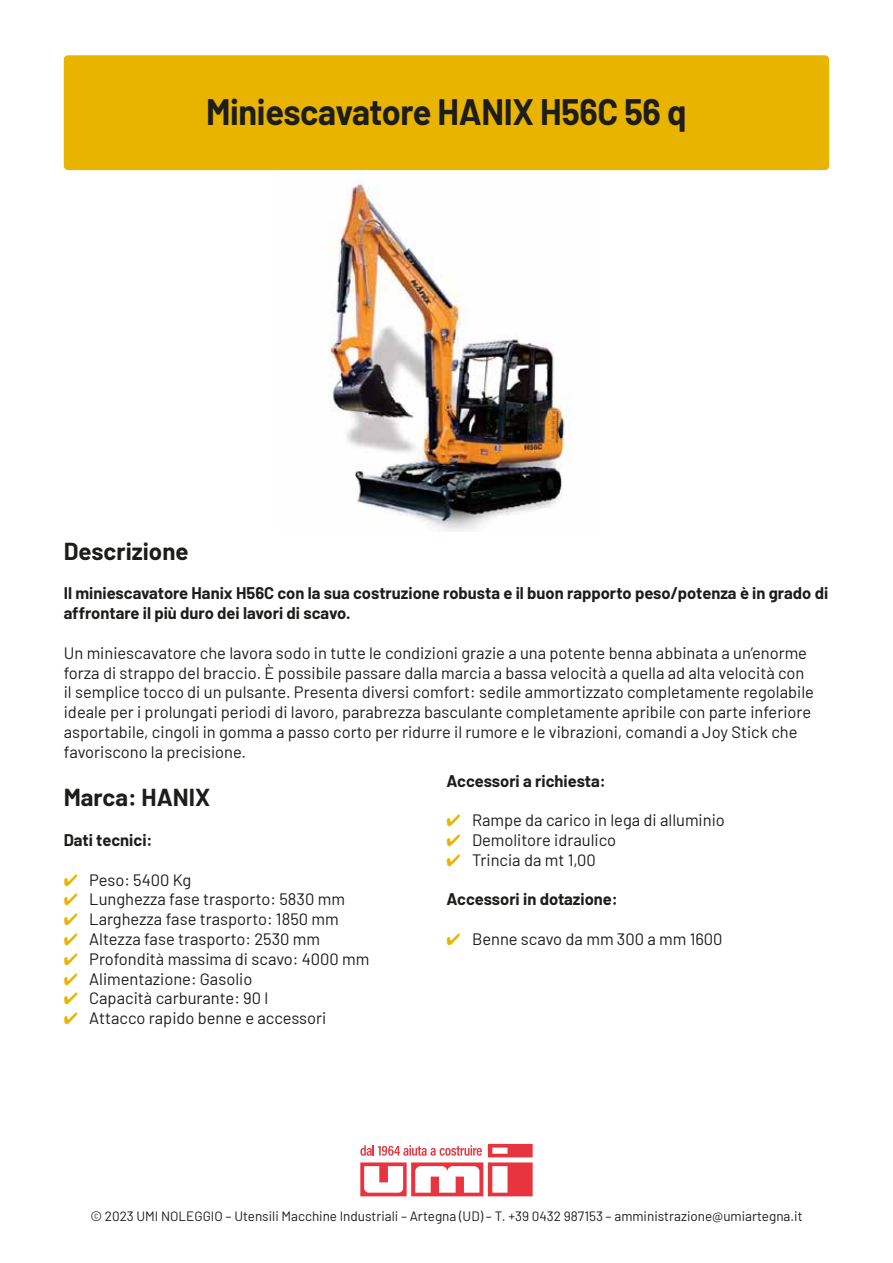
<style>
.page{position:relative;width:893px;height:1263px;background:#fff}
.page>*{position:absolute;margin:0;border:0;box-sizing:border-box;transform-origin:0 0}
.t1{font:700 36px "Barlow";letter-spacing:-.01em;color:#1d1d1b;scale:.95 1}
.t2{font:700 24px "Barlow";color:#1d1d1b}
.t3{font:16.5px/19.8px "Barlow";color:#1d1d1b}
.t4{font:700 16.5px/19.8px "Barlow";color:#1d1d1b}
.t5{font:13.5px "Barlow";color:#1d1d1b}
.s1{color:#e9b400}
</style>
<div class="page">
<img style="left:278px;top:170px;width:320px;height:362px">
<svg style="left:360px;top:1144px;width:173px;height:52px"></svg>
<div style="left:64px;top:55px;width:765px;height:115px;background:#e9b400;border-radius:4px"></div>
<h1 class="t1" style="left:206px;top:85px;width:507px">Miniescavatore HANIX H56C 56 q</h1>
<h2 class="t2" style="left:64px;top:533px;width:126px">Descrizione</h2>
<p class="t4" style="left:64px;top:582px;width:766px">Il miniescavatore Hanix H56C con la sua costruzione robusta e il buon rapporto peso/potenza è in grado di affrontare il più duro dei lavori di scavo.</p>
<p class="t3" style="left:64px;top:642px;width:752px">Un miniescavatore che lavora sodo in tutte le condizioni grazie a una potente benna abbinata a un’enorme forza di strappo del braccio. È possibile passare dalla marcia a bassa velocità a quella ad alta velocità con il semplice tocco di un pulsante. Presenta diversi comfort: sedile ammortizzato completamente regolabile ideale per i prolungati periodi di lavoro, parabrezza basculante completamente apribile con parte inferiore asportabile, cingoli in gomma a passo corto per ridurre il rumore e le vibrazioni, comandi a Joy Stick che favoriscono la precisione.</p>
<h2 class="t2" style="left:64px;top:780px;width:148px">Marca: HANIX</h2>
<p class="t4" style="left:64px;top:829px;width:90px">Dati tecnici:</p>
<p class="t3" style="left:64px;top:868px;width:129px"><span class="s1">✔</span> Peso: 5400 Kg</p>
<p class="t3" style="left:64px;top:888px;width:283px"><span class="s1">✔</span> Lunghezza fase trasporto: 5830 mm</p>
<p class="t3" style="left:64px;top:908px;width:276px"><span class="s1">✔</span> Larghezza fase trasporto: 1850 mm</p>
<p class="t3" style="left:64px;top:928px;width:258px"><span class="s1">✔</span> Altezza fase trasporto: 2530 mm</p>
<p class="t3" style="left:64px;top:948px;width:307px"><span class="s1">✔</span> Profondità massima di scavo: 4000 mm</p>
<p class="t3" style="left:64px;top:967px;width:190px"><span class="s1">✔</span> Alimentazione: Gasolio</p>
<p class="t3" style="left:64px;top:987px;width:206px"><span class="s1">✔</span> Capacità carburante: 90 l</p>
<p class="t3" style="left:64px;top:1007px;width:264px"><span class="s1">✔</span> Attacco rapido benne e accessori</p>
<p class="t4" style="left:446px;top:769px;width:161px">Accessori a richiesta:</p>
<p class="t3" style="left:446px;top:809px;width:280px"><span class="s1">✔</span> Rampe da carico in lega di alluminio</p>
<p class="t3" style="left:446px;top:829px;width:171px"><span class="s1">✔</span> Demolitore idraulico</p>
<p class="t3" style="left:446px;top:849px;width:151px"><span class="s1">✔</span> Trincia da mt 1,00</p>
<p class="t4" style="left:446px;top:888px;width:173px">Accessori in dotazione:</p>
<p class="t3" style="left:446px;top:928px;width:278px"><span class="s1">✔</span> Benne scavo da mm 300 a mm 1600</p>
<p class="t5" style="left:90px;top:1206px;width:714px">© 2023 UMI NOLEGGIO – Utensili Macchine Industriali – Artegna (UD) – T. +39 0432 987153 – amministrazione@umiartegna.it</p>
</div>
